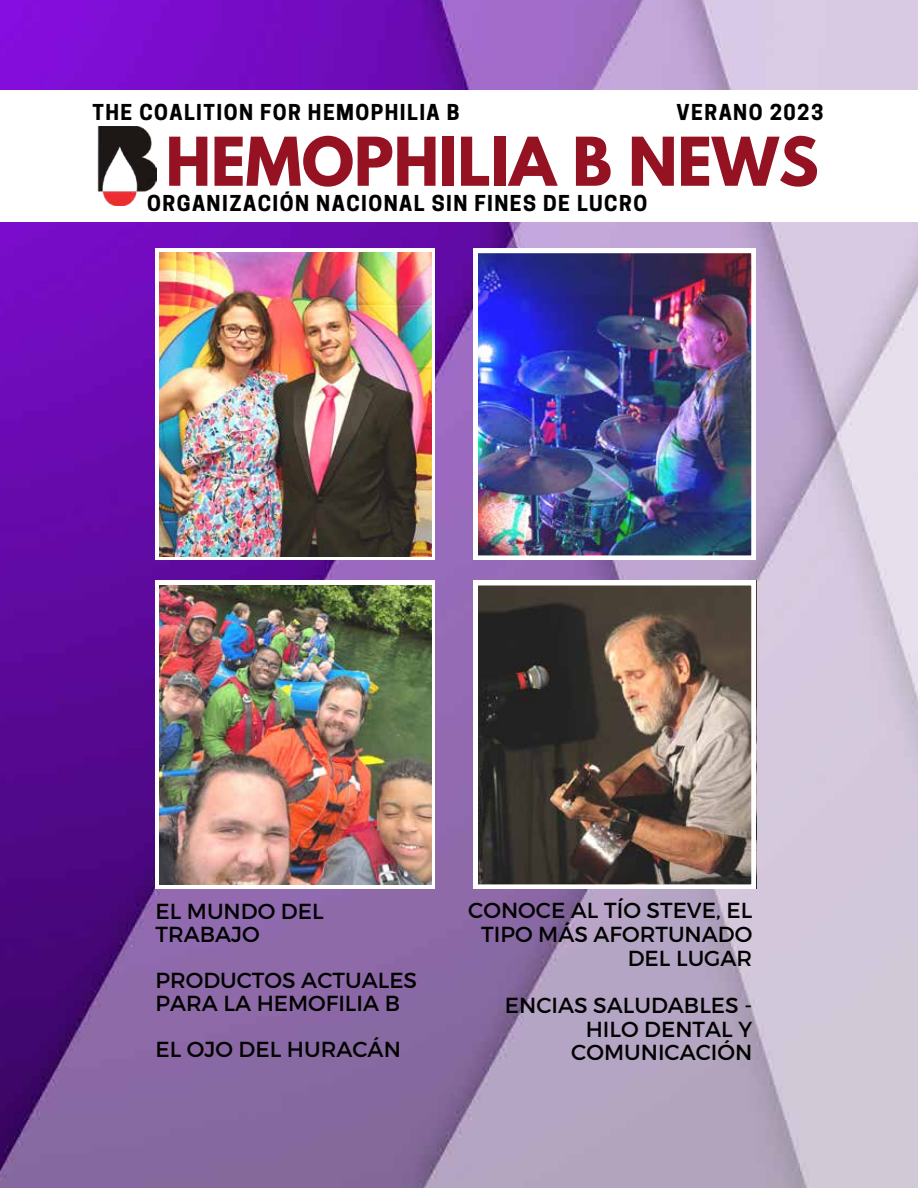
<style>
.page{position:relative;width:918px;height:1188px;background:#fff}
.page>*{position:absolute;margin:0;border:0;box-sizing:border-box;transform-origin:0 0}
.t1{font:700 59.55px "League Spartan";color:#951223}
.t2{font:21.75px/23.5px "Montserrat";color:#020101;text-align:right}
.t3{font:21.75px/23px "Montserrat";color:#000}
.t4{font:700 20.55px "Cooper Hewitt";letter-spacing:.07em;color:#020101}
.t5{font:700 20.55px "Cooper Hewitt";letter-spacing:.07em;color:#000}
</style>
<div class="page">
<img style="left:0;top:0;width:918px;height:1188px">
<svg style="left:155px;top:249px;width:279px;height:311px"></svg>
<img style="left:159px;top:252px;width:273px;height:305px">
<svg style="left:155px;top:581px;width:279px;height:308px"></svg>
<img style="left:159px;top:586px;width:273px;height:299px">
<img style="left:473px;top:581px;width:283px;height:308px">
<img style="left:473px;top:249px;width:283px;height:311px">
<div style="left:0;top:91px;width:918px;height:131px;background:#fff"></div>
<p class="t4" style="left:93px;top:100px;width:369px">THE COALITION FOR HEMOPHILIA B</p>
<p class="t5" style="left:677px;top:100px;width:148px">VERANO 2023</p>
<p class="t5" style="left:670px;top:100px;width:96px">SUMMER</p>
<h1 class="t1" style="left:166px;top:115px;width:655px">HEMOPHILIA B NEWS</h1>
<p class="t4" style="left:147px;top:191px;width:502px">ORGANIZACIÓN NACIONAL SIN FINES DE LUCRO</p>
<p class="t4" style="left:147px;top:191px;width:404px">NATIONAL NONPROF T ORGANIZATION</p>
<p class="t3" style="left:155px;top:900px;width:170px">EL MUNDO DEL<br>TRABAJO</p>
<p class="t3" style="left:155px;top:968px;width:263px">PRODUCTOS ACTUALES<br>PARA LA HEMOFILIA B</p>
<p class="t3" style="left:155px;top:1037px;width:247px">EL OJO DEL HURACÁN</p>
<p class="t2" style="left:468px;top:899px;width:286px">CONOCE AL TÍO STEVE, EL<br>TIPO MÁS AFORTUNADO<br>DEL LUGAR</p>
<p class="t2" style="left:505px;top:993px;width:249px">ENCIAS SALUDABLES -<br>HILO DENTAL Y<br>COMUNICACIÓN</p>
</div>
